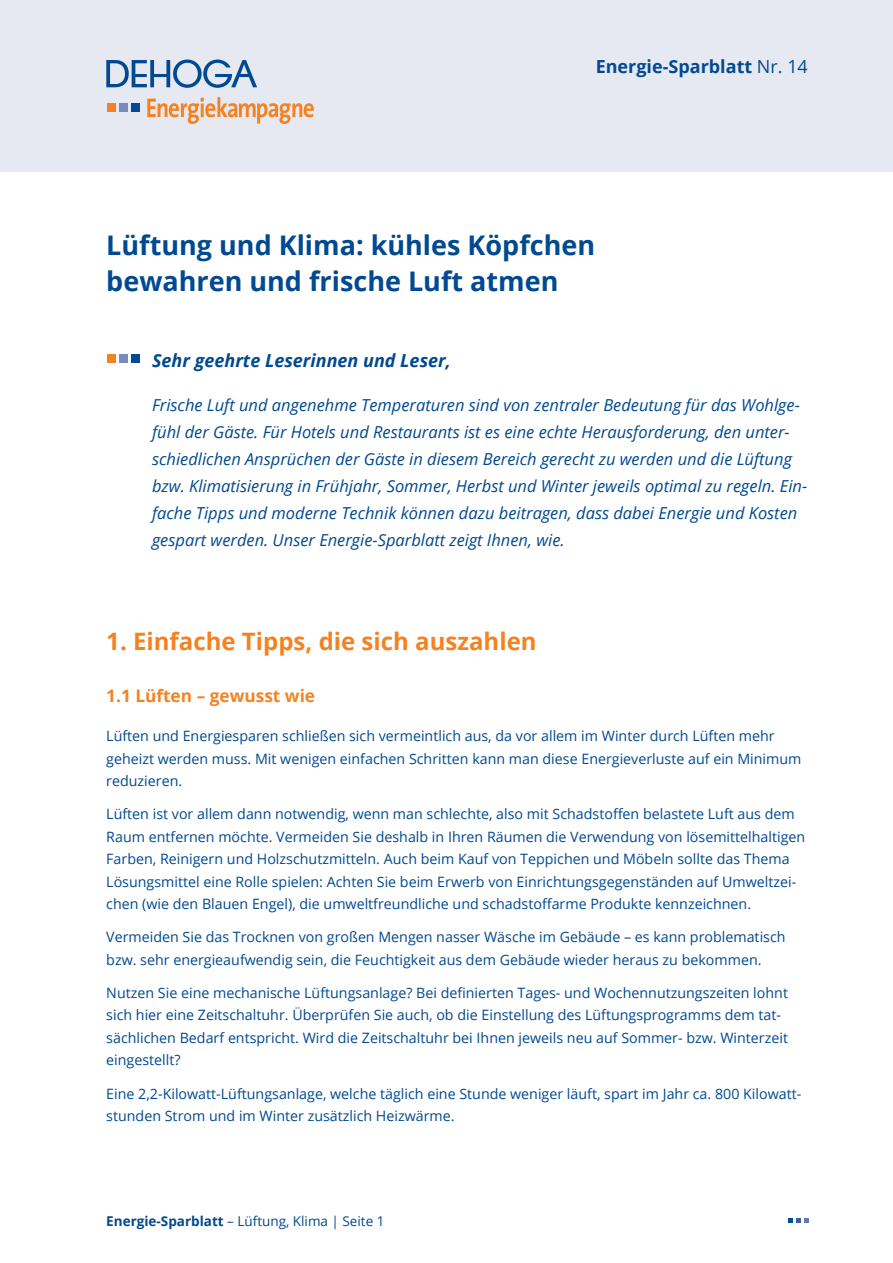
<style>
.page{position:relative;width:893px;height:1263px;background:#fff}
.page>*{position:absolute;margin:0;border:0;box-sizing:border-box;transform-origin:0 0}
.Headline_1{font:700 27px/36px "Open Sans";color:#014990}
.Headline_2{font:700 24px "Open Sans";color:#f58220}
.Headline_Intro{font:italic 700 18px "Open Sans";color:#014990}
.t1{font:700 18px "Open Sans";color:#014990}
.Headline_3{font:700 17.25px "Open Sans";color:#f58220}
.Introtext{font:italic 16.5px/27px "Open Sans";color:#014990}
.Fliesstext{font:14.25px/22.5px "Open Sans";color:#014990}
.t2{font:13.5px "Open Sans";color:#014990}
.s1{font-weight:400}
.s2{font-weight:700}
</style>
<div class="page">
<div style="left:0;top:0;width:893px;height:171px;background:#e6e8f2"></div>
<svg style="left:106px;top:60px;width:151px;height:28px"></svg>
<div style="left:132px;top:103px;width:8px;height:8px;background:#014990"></div>
<div style="left:119px;top:103px;width:8px;height:8px;background:#788bbc"></div>
<div style="left:107px;top:103px;width:8px;height:8px;background:#f58220"></div>
<svg style="left:147px;top:97px;width:167px;height:27px"></svg>
<svg style="left:788px;top:1218px;width:20px;height:4px"></svg>
<div style="left:132px;top:354px;width:8px;height:9px;background:#014990"></div>
<div style="left:119px;top:354px;width:8px;height:9px;background:#788bbc"></div>
<div style="left:107px;top:354px;width:8px;height:9px;background:#f58220"></div>
<p class="t1" style="left:596px;top:54px;width:214px">Energie-Sparblatt <span class="s1">Nr. 14</span></p>
<p class="Headline_1" style="left:106px;top:226px;width:490px">Lüftung und Klima: kühles Köpfchen bewahren und frische Luft atmen</p>
<p class="Headline_Intro" style="left:152px;top:348px;width:300px">Sehr geehrte Leserinnen und Leser,</p>
<p class="Introtext" style="left:152px;top:391px;width:657px">Frische Luft und angenehme Temperaturen sind von zentraler Bedeutung für das Wohlge&shy;fühl der Gäste. Für Hotels und Restaurants ist es eine echte Herausforderung, den unter&shy;schiedlichen Ansprüchen der Gäste in diesem Bereich gerecht zu werden und die Lüftung bzw. Klimatisierung in Frühjahr, Sommer, Herbst und Winter jeweils optimal zu regeln. Ein&shy;fache Tipps und moderne Technik können dazu beitragen, dass dabei Energie und Kosten gespart werden. Unser Energie-Sparblatt zeigt Ihnen, wie.</p>
<p class="Headline_2" style="left:106px;top:624px;width:432px">1. Einfache Tipps, die sich auszahlen</p>
<p class="Headline_3" style="left:106px;top:683px;width:210px">1.1 Lüften – gewusst wie</p>
<p class="Fliesstext" style="left:106px;top:724px;width:697px">Lüften und Energiesparen schließen sich vermeintlich aus, da vor allem im Winter durch Lüften mehr geheizt werden muss. Mit wenigen einfachen Schritten kann man diese Energieverluste auf ein Minimum reduzieren.</p>
<p class="Fliesstext" style="left:106px;top:802px;width:700px">Lüften ist vor allem dann notwendig, wenn man schlechte, also mit Schadstoffen belastete Luft aus dem Raum entfernen möchte. Vermeiden Sie deshalb in Ihren Räumen die Verwendung von lösemittelhaltigen Farben, Reinigern und Holzschutzmitteln. Auch beim Kauf von Teppichen und Möbeln sollte das Thema Lösungsmittel eine Rolle spielen: Achten Sie beim Erwerb von Einrichtungsgegenständen auf Umweltzei&shy;chen (wie den Blauen Engel), die umweltfreundliche und schadstoffarme Produkte kennzeichnen.</p>
<p class="Fliesstext" style="left:106px;top:925px;width:681px">Vermeiden Sie das Trocknen von großen Mengen nasser Wäsche im Gebäude – es kann problematisch bzw. sehr energieaufwendig sein, die Feuchtigkeit aus dem Gebäude wieder heraus zu bekommen.</p>
<p class="Fliesstext" style="left:106px;top:981px;width:683px">Nutzen Sie eine mechanische Lüftungsanlage? Bei definierten Tages- und Wochennutzungszeiten lohnt sich hier eine Zeitschaltuhr. Überprüfen Sie auch, ob die Einstellung des Lüftungsprogramms dem tat&shy;sächlichen Bedarf entspricht. Wird die Zeitschaltuhr bei Ihnen jeweils neu auf Sommer- bzw. Winterzeit eingestellt?</p>
<p class="Fliesstext" style="left:106px;top:1082px;width:696px">Eine 2,2-Kilowatt-Lüftungsanlage, welche täglich eine Stunde weniger läuft, spart im Jahr ca. 800 Kilowatt&shy;stunden Strom und im Winter zusätzlich Heizwärme.</p>
<p class="t2" style="left:106px;top:1211px;width:280px"><span class="s2">Energie-Sparblatt</span> – Lüftung, Klima | Seite 1</p>
</div>
